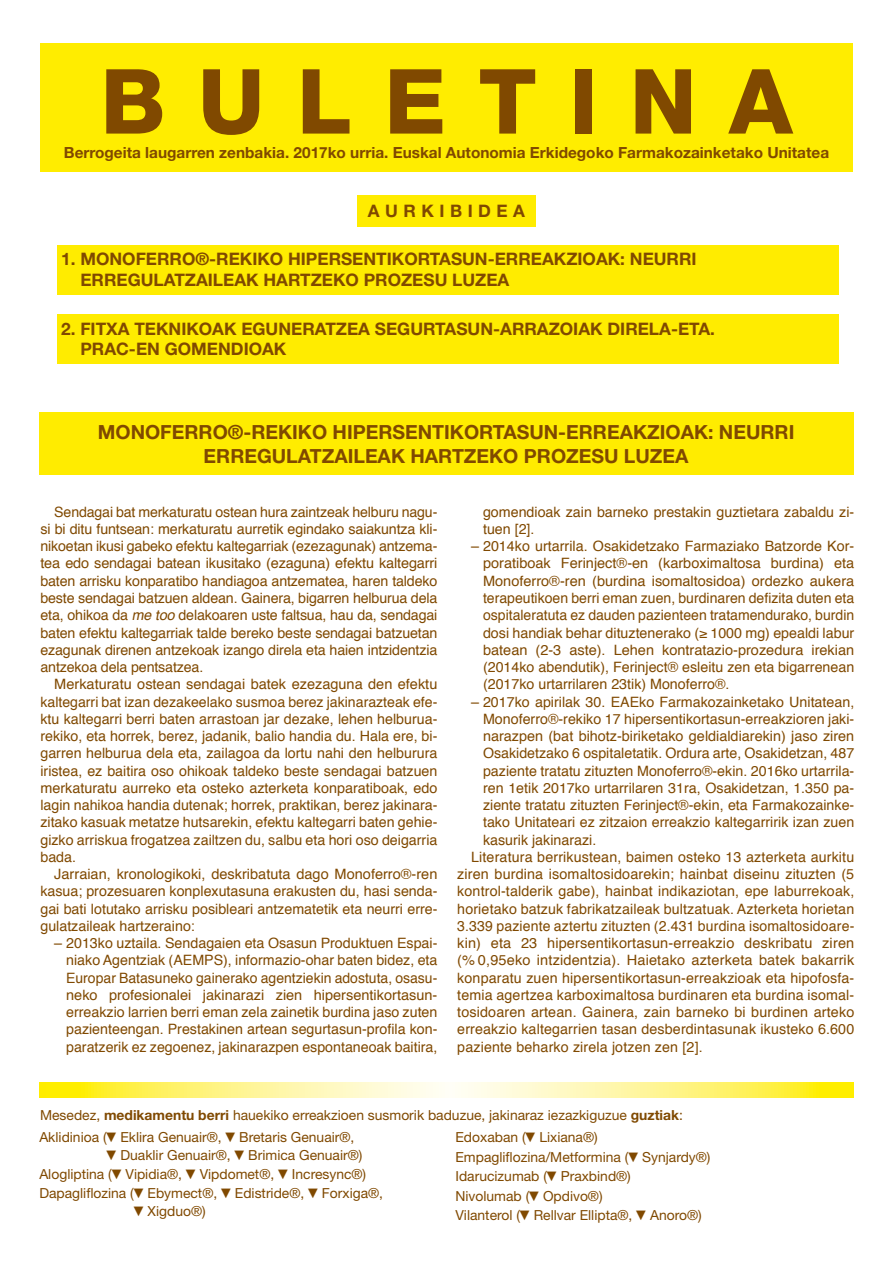
<style>
.page{position:relative;width:893px;height:1263px;background:#fff}
.page>*{position:absolute;margin:0;border:0;box-sizing:border-box;transform-origin:0 0}
.t1{font:800 90px "Helvetica Neue LT Std";letter-spacing:.36em;color:#804900}
.t2{font:700 19.5px/24px "Helvetica Neue LT Std";color:#804900;text-align:center}
.t3{font:700 17.25px/20.7px "Helvetica Neue LT Std";color:#804900}
.t4{font:700 17.25px "Helvetica Neue LT Std";letter-spacing:.32em;color:#804900}
.t5{font:700 15.3px "Helvetica Neue LT Std";color:#804900}
.t6{font:14.25px/17.2px "Helvetica";color:#804900;text-align:justify}
.t7{font:13.8px/19.4px "Helvetica Neue LT Std";color:#804900}
.s1{font-style:italic}
.s2{font-weight:700}
.s3{font-family:"Arial Narrow"}
</style>
<div class="page">
<div style="left:357px;top:195px;width:179px;height:31px;background:#ffec00"></div>
<div style="left:40px;top:43px;width:813px;height:129px;background:#ffed00"></div>
<div style="left:57px;top:244px;width:781px;height:50px;background:#ffec00"></div>
<div style="left:57px;top:314px;width:781px;height:50px;background:#ffec00"></div>
<svg style="left:39px;top:1082px;width:815px;height:15px"></svg>
<div style="left:39px;top:412px;width:814px;height:63px;background:#ffec00"></div>
<h1 class="t1" style="left:101px;top:48px;width:693px">BULETINA</h1>
<p class="t5" style="left:64px;top:143px;width:767px">Berrogeita laugarren zenbakia. 2017ko urria. Euskal Autonomia Erkidegoko Farmakozainketako Unitatea</p>
<p class="t4" style="left:368px;top:201px;width:159px">AURKIBIDEA</p>
<p class="t3" style="left:80px;top:248px;width:618px;text-indent:-19px">1. MONOFERRO®-REKIKO HIPERSENTIKORTASUN-ERREAKZIOAK: NEURRI<br>ERREGULATZAILEAK HARTZEKO PROZESU LUZEA</p>
<p class="t3" style="left:80px;top:318px;width:636px;text-indent:-19px">2. FITXA TEKNIKOAK EGUNERATZEA SEGURTASUN-ARRAZOIAK DIRELA-ETA.<br>PRAC-EN GOMENDIOAK</p>
<h2 class="t2" style="left:98px;top:419px;width:698px">MONOFERRO®-REKIKO HIPERSENTIKORTASUN-ERREAKZIOAK: NEURRI<br>ERREGULATZAILEAK HARTZEKO PROZESU LUZEA</h2>
<p class="t6" style="left:40px;top:503px;width:399px;text-indent:14px">Sendagai bat merkaturatu ostean hura zaintzeak helburu nagu&shy;si bi ditu funtsean: merkaturatu aurretik egindako saiakuntza kli&shy;nikoetan ikusi gabeko efektu kaltegarriak (ezezagunak) antzema&shy;tea edo sendagai batean ikusitako (ezaguna) efektu kaltegarri baten arrisku konparatibo handiagoa antzematea, haren taldeko beste sendagai batzuen aldean. Gainera, bigarren helburua dela eta, ohikoa da <span class="s1">me too</span> delakoaren uste faltsua, hau da, sendagai baten efektu kaltegarriak talde bereko beste sendagai batzuetan ezagunak direnen antzekoak izango direla eta haien intzidentzia antzekoa dela pentsatzea.</p>
<p class="t6" style="left:40px;top:676px;width:399px;text-indent:14px">Merkaturatu ostean sendagai batek ezezaguna den efektu kaltegarri bat izan dezakeelako susmoa berez jakinarazteak efe&shy;ktu kaltegarri berri baten arrastoan jar dezake, lehen helburua&shy;rekiko, eta horrek, berez, jadanik, balio handia du. Hala ere, bi&shy;garren helburua dela eta, zailagoa da lortu nahi den helburura iristea, ez baitira oso ohikoak taldeko beste sendagai batzuen merkaturatu aurreko eta osteko azterketa konparatiboak, edo lagin nahikoa handia dutenak; horrek, praktikan, berez jakinara&shy;zitako kasuak metatze hutsarekin, efektu kaltegarri baten gehie&shy;gizko arriskua frogatzea zailtzen du, salbu eta hori oso deigarria bada.</p>
<p class="t6" style="left:40px;top:866px;width:399px;text-indent:14px">Jarraian, kronologikoki, deskribatuta dago Monoferro®-ren kasua; prozesuaren konplexutasuna erakusten du, hasi senda&shy;gai bati lotutako arrisku posibleari antzematetik eta neurri erre&shy;gulatzaileak hartzeraino:</p>
<p class="t6" style="left:66px;top:935px;width:373px;text-indent:-12px">– 2013ko uztaila. Sendagaien eta Osasun Produktuen Espai&shy;niako Agentziak (AEMPS), informazio-ohar baten bidez, eta Europar Batasuneko gainerako agentziekin adostuta, osasu&shy;neko profesionalei jakinarazi zien hipersentikortasun&shy;erreakzio larrien berri eman zela zainetik burdina jaso zuten pazienteengan. Prestakinen artean segurtasun-profila kon&shy;paratzerik ez zegoenez, jakinarazpen espontaneoak baitira,</p>
<p class="t6" style="left:483px;top:503px;width:373px">gomendioak zain barneko prestakin guztietara zabaldu zi&shy;tuen [2].</p>
<p class="t6" style="left:483px;top:538px;width:373px;text-indent:-12px">– 2014ko urtarrila. Osakidetzako Farmaziako Batzorde Kor&shy;poratiboak Ferinject®-en (karboximaltosa burdina) eta Monoferro®-ren (burdina isomaltosidoa) ordezko aukera terapeutikoen berri eman zuen, burdinaren defizita duten eta ospitaleratuta ez dauden pazienteen tratamendurako, burdin dosi handiak behar dituztenerako (≥ 1000 mg) epealdi labur batean (2-3 aste). Lehen kontratazio-prozedura irekian (2014ko abendutik), Ferinject® esleitu zen eta bigarrenean (2017ko urtarrilaren 23tik) Monoferro®.</p>
<p class="t6" style="left:471px;top:693px;width:385px">– 2017ko apirilak 30. EAEko Farmakozainketako Unitatean,</p>
<p class="t6" style="left:483px;top:710px;width:373px">Monoferro®-rekiko 17 hipersentikortasun-erreakzioren jaki-</p>
<p class="t6" style="left:483px;top:728px;width:373px">narazpen (bat bihotz-biriketako geldialdiarekin) jaso ziren</p>
<p class="t6" style="left:483px;top:745px;width:373px">Osakidetzako 6 ospitaletatik. Ordura arte, Osakidetzan, 487</p>
<p class="t6" style="left:483px;top:762px;width:373px">paziente tratatu zituzten Monoferro®-ekin. 2016ko urtarrila-</p>
<p class="t6" style="left:483px;top:779px;width:373px">ren 1etik 2017ko urtarrilaren 31ra, Osakidetzan, 1.350 pa-</p>
<p class="t6" style="left:483px;top:797px;width:373px">ziente tratatu zituzten Ferinject®-ekin, eta Farmakozainke-</p>
<p class="t6" style="left:483px;top:814px;width:373px">tako Unitateari ez zitzaion erreakzio kaltegarririk izan zuen</p>
<p class="t6" style="left:483px;top:831px;width:115px">kasurik jakinarazi.</p>
<p class="t6" style="left:471px;top:849px;width:385px">Literatura berrikustean, baimen osteko 13 azterketa aurkitu</p>
<p class="t6" style="left:457px;top:866px;width:398px">ziren burdina isomaltosidoarekin; hainbat diseinu zituzten (5</p>
<p class="t6" style="left:457px;top:883px;width:398px">kontrol-talderik gabe), hainbat indikaziotan, epe laburrekoak,</p>
<p class="t6" style="left:457px;top:900px;width:398px">horietako batzuk fabrikatzaileak bultzatuak. Azterketa horietan</p>
<p class="t6" style="left:457px;top:917px;width:399px">3.339 paziente aztertu zituzten (2.431 burdina isomaltosidoare-</p>
<p class="t6" style="left:457px;top:935px;width:398px">kin) eta 23 hipersentikortasun-erreakzio deskribatu ziren</p>
<p class="t6" style="left:457px;top:952px;width:398px">(% 0,95eko intzidentzia). Haietako azterketa batek bakarrik</p>
<p class="t6" style="left:457px;top:969px;width:398px">konparatu zuen hipersentikortasun-erreakzioak eta hipofosfa-</p>
<p class="t6" style="left:457px;top:986px;width:398px">temia agertzea karboximaltosa burdinaren eta burdina isomal-</p>
<p class="t6" style="left:457px;top:1004px;width:398px">tosidoaren artean. Gainera, zain barneko bi burdinen arteko</p>
<p class="t6" style="left:457px;top:1021px;width:398px">erreakzio kaltegarrien tasan desberdintasunak ikusteko 6.600</p>
<p class="t6" style="left:457px;top:1038px;width:247px">paziente beharko zirela jotzen zen [2].</p>
<p class="t7" style="left:40px;top:1105px;width:644px">Mesedez, <span class="s2">medikamentu berri</span> hauekiko erreakzioen susmorik baduzue, jakinaraz iezazkiguzue <span class="s2">guztiak</span>:</p>
<p class="t7" style="left:39px;top:1128px;width:317px">Aklidinioa (<span class="s3">▼</span>Eklira Genuair®, <span class="s3">▼</span>Bretaris Genuair®,</p>
<p class="t7" style="left:39px;top:1145px;width:345px;text-indent:67px"><span class="s3">▼</span>Duaklir Genuair®, <span class="s3">▼</span>Brimica Genuair®)<br>Alogliptina (<span class="s3">▼</span>Vipidia®, <span class="s3">▼</span>Vipdomet®, <span class="s3">▼</span>Incresync®)<br>Dapagliflozina (<span class="s3">▼</span>Ebymect®, <span class="s3">▼</span>Edistride®, <span class="s3">▼</span>Forxiga®,</p>
<p class="t7" style="left:134px;top:1201px;width:73px"><span class="s3">▼</span>Xigduo®)</p>
<p class="t7" style="left:455px;top:1128px;width:257px">Edoxaban (<span class="s3">▼</span>Lixiana®)<br>Empagliflozina/Metformina (<span class="s3">▼</span>Synjardy®)<br>Idarucizumab (<span class="s3">▼</span>Praxbind®)<br>Nivolumab (<span class="s3">▼</span>Opdivo®)<br>Vilanterol (<span class="s3">▼</span>Rellvar Ellipta®, <span class="s3">▼</span>Anoro®)</p>
</div>
